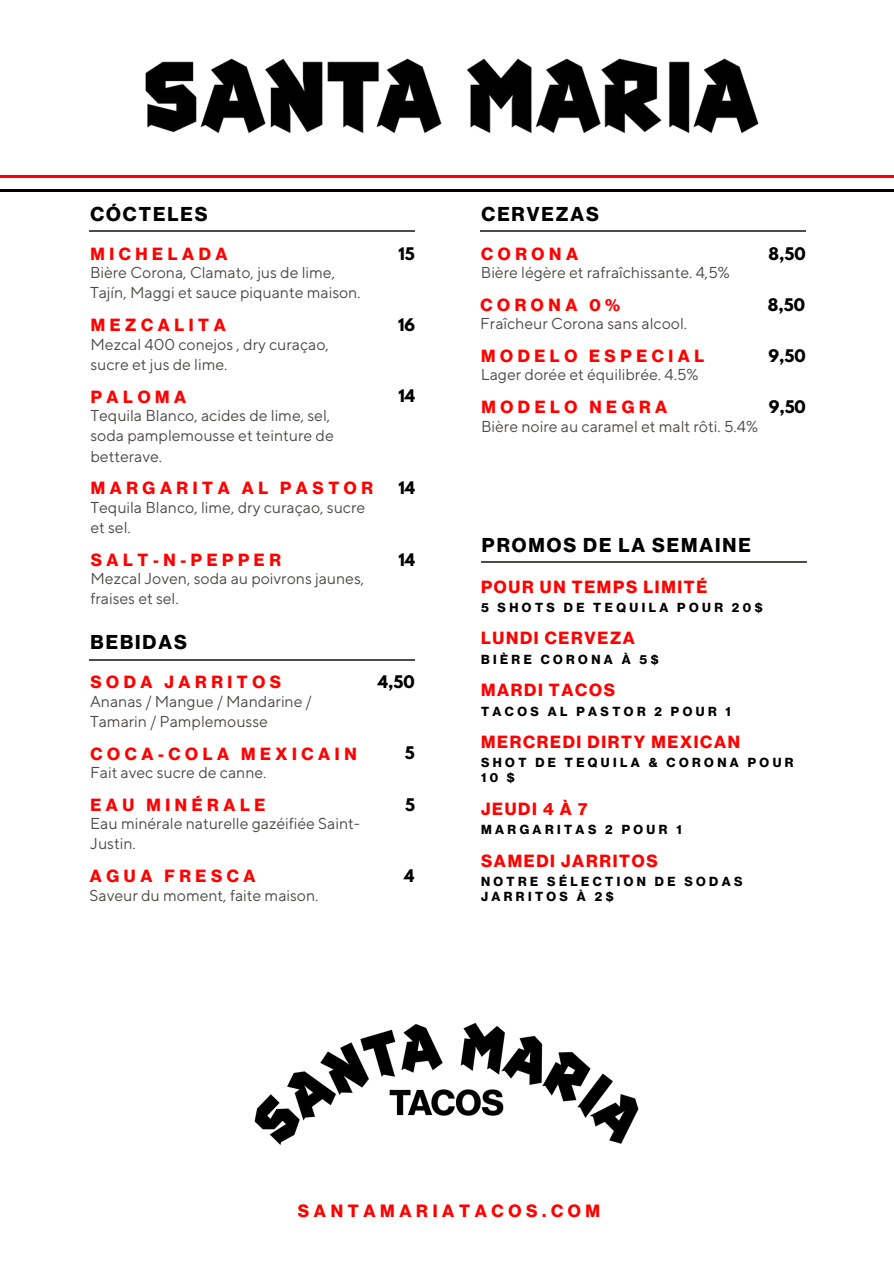
<style>
.page{position:relative;width:894px;height:1264px;background:#fff}
.page>*{position:absolute;margin:0;border:0;box-sizing:border-box;transform-origin:0 0}
.t1{font:700 19.65px "Neue Haas Display";letter-spacing:.1em;color:#000}
.t2{font:700 17.4px "Neue Haas Display";letter-spacing:.27em;color:#f00}
.t3{font:700 17.25px "Neue Haas Display";letter-spacing:.27em;color:#f00}
.t4{font:700 17.25px "Neue Haas Display";letter-spacing:.1em;color:#f00}
.t5{font:15.75px/20.2px "TT Norms Pro";color:#4e4c49}
.t6{font:700 15.45px "League Spartan";color:#000}
.t7{font:700 12.9px/15px "Neue Haas Display";letter-spacing:.27em;color:#000}
</style>
<div class="page">
<hr style="left:0;top:175px;width:893px;height:2px;background:#f00">
<hr style="left:0;top:189px;width:893px;height:2px;background:#000">
<hr style="left:89px;top:230px;width:326px;height:2px;background:#4e4c49">
<hr style="left:90px;top:659px;width:325px;height:1px;background:#4e4c49">
<hr style="left:480px;top:230px;width:325px;height:2px;background:#4e4c49">
<hr style="left:481px;top:561px;width:325px;height:1px;background:#4e4c49">
<img style="left:254px;top:1022px;width:385px;height:123px">
<img style="left:102px;top:58px;width:689px;height:134px">
<h2 class="t1" style="left:90px;top:204px;width:118px">CÓCTELES</h2>
<h3 class="t3" style="left:90px;top:246px;width:139px">MICHELADA</h3>
<h1 class="t6" style="left:398px;top:246px;width:18px">15</h1>
<p class="t5" style="left:90px;top:263px;width:272px">Bière Corona, Clamato, jus de lime,<br>Tajín, Maggi et sauce piquante maison.</p>
<h4 class="t3" style="left:91px;top:317px;width:136px">MEZCALITA</h4>
<h3 class="t6" style="left:398px;top:317px;width:18px">16</h3>
<h2 class="t5" style="left:90px;top:334px;width:240px">Mezcal 400 conejos , dry curaçao, sucre et jus de lime.</h2>
<p class="t3" style="left:91px;top:388px;width:97px">PALOMA</p>
<h3 class="t6" style="left:398px;top:388px;width:18px">14</h3>
<h2 class="t5" style="left:90px;top:406px;width:245px">Tequila Blanco, acides de lime, sel, soda pamplemousse et teinture de betterave.</h2>
<p class="t3" style="left:91px;top:480px;width:283px">MARGARITA AL PASTOR</p>
<h3 class="t6" style="left:398px;top:480px;width:18px">14</h3>
<h2 class="t5" style="left:90px;top:497px;width:276px">Tequila Blanco, lime, dry curaçao, sucre et sel.</h2>
<p class="t3" style="left:91px;top:551px;width:192px">SALT-N-PEPPER</p>
<h3 class="t6" style="left:398px;top:551px;width:18px">14</h3>
<h2 class="t5" style="left:90px;top:569px;width:275px">Mezcal Joven, soda au poivrons jaunes, fraises et sel.</h2>
<h1 class="t1" style="left:91px;top:633px;width:98px">BEBIDAS</h1>
<p class="t3" style="left:90px;top:674px;width:192px">SODA JARRITOS</p>
<h2 class="t6" style="left:378px;top:674px;width:38px">4,50</h2>
<h2 class="t5" style="left:90px;top:691px;width:223px">Ananas / Mangue / Mandarine /<br>Tamarin / Pamplemousse</h2>
<h2 class="t3" style="left:90px;top:745px;width:267px">COCA-COLA MEXICAIN</h2>
<p class="t6" style="left:405px;top:745px;width:11px">5</p>
<p class="t5" style="left:90px;top:763px;width:178px">Fait avec sucre de canne.</p>
<p class="t3" style="left:90px;top:796px;width:176px">EAU MINÉRALE</p>
<h2 class="t6" style="left:405px;top:796px;width:11px">5</h2>
<h2 class="t5" style="left:90px;top:814px;width:271px">Eau minérale naturelle gazéifiée Saint-<br>Justin.</h2>
<h2 class="t3" style="left:90px;top:868px;width:167px">AGUA FRESCA</h2>
<p class="t6" style="left:404px;top:868px;width:12px">4</p>
<p class="t5" style="left:90px;top:885px;width:230px">Saveur du moment, faite maison.</p>
<p class="t1" style="left:481px;top:204px;width:119px">CERVEZAS</p>
<h2 class="t3" style="left:481px;top:246px;width:98px">CORONA</h2>
<p class="t6" style="left:768px;top:246px;width:39px">8,50</p>
<h1 class="t5" style="left:480px;top:263px;width:250px">Bière légère et rafraîchissante. 4,5%</h1>
<h2 class="t3" style="left:480px;top:297px;width:141px">CORONA 0%</h2>
<p class="t6" style="left:767px;top:297px;width:39px">8,50</p>
<h3 class="t5" style="left:480px;top:314px;width:208px">Fraîcheur Corona sans alcool.</h3>
<h2 class="t3" style="left:481px;top:348px;width:225px">MODELO ESPECIAL</h2>
<p class="t6" style="left:768px;top:348px;width:39px">9,50</p>
<h3 class="t5" style="left:480px;top:365px;width:219px">Lager dorée et équilibrée. 4.5%</h3>
<h1 class="t3" style="left:481px;top:399px;width:187px">MODELO NEGRA</h1>
<h2 class="t6" style="left:768px;top:399px;width:39px">9,50</h2>
<h3 class="t5" style="left:481px;top:416px;width:278px">Bière noire au caramel et malt rôti. 5.4%</h3>
<h4 class="t1" style="left:482px;top:535px;width:270px">PROMOS DE LA SEMAINE</h4>
<h3 class="t4" style="left:481px;top:578px;width:228px">POUR UN TEMPS LIMITÉ</h3>
<h2 class="t7" style="left:481px;top:600px;width:283px">5 SHOTS DE TEQUILA POUR 20$</h2>
<h4 class="t4" style="left:481px;top:630px;width:155px">LUNDI CERVEZA</h4>
<h3 class="t7" style="left:481px;top:652px;width:179px">BIÈRE CORONA À 5$</h3>
<h2 class="t4" style="left:481px;top:682px;width:135px">MARDI TACOS</h2>
<h4 class="t7" style="left:481px;top:704px;width:251px">TACOS AL PASTOR 2 POUR 1</h4>
<h3 class="t4" style="left:481px;top:733px;width:260px">MERCREDI DIRTY MEXICAN</h3>
<h2 class="t7" style="left:481px;top:756px;width:314px">SHOT DE TEQUILA &amp; CORONA POUR<br>10 $</h2>
<h4 class="t3" style="left:481px;top:800px;width:108px">JEUDI 4 À 7</h4>
<h3 class="t7" style="left:481px;top:822px;width:202px">MARGARITAS 2 POUR 1</h3>
<h2 class="t4" style="left:481px;top:852px;width:178px">SAMEDI JARRITOS</h2>
<p class="t7" style="left:481px;top:874px;width:263px">NOTRE SÉLECTION DE SODAS<br>JARRITOS À 2$</p>
<p class="t2" style="left:298px;top:1202px;width:304px">SANTAMARIATACOS.COM</p>
</div>
